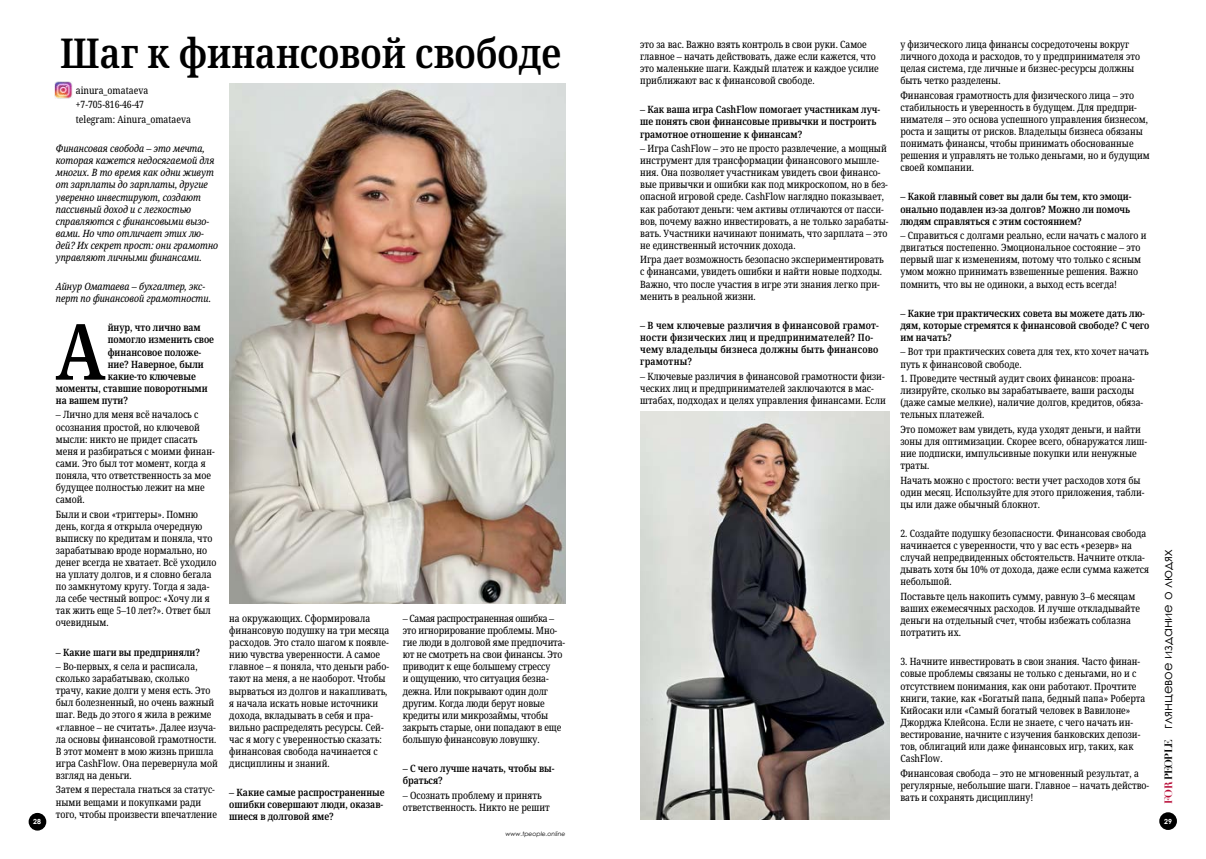
<style>
.page{position:relative;width:1206px;height:859px;background:#fff}
.page>*{position:absolute;margin:0;border:0;box-sizing:border-box;transform-origin:0 0}
.t1{font:600 77.7px "Noto Serif Condensed";color:#000}
.t2{font:600 41.12px "Noto Serif Condensed";color:#000}
.t3{font:13.12px "Century Gothic";color:#000}
.t4{font:10.06px/12.1px "Noto Serif Condensed";color:#000}
.t5{font:600 10.06px/12.1px "Noto Serif Condensed";color:#000}
.t6{font:italic 10.06px/12.1px "Noto Serif Condensed";color:#000}
.t7{font:600 10.06px/12.1px "Noto Serif Condensed";letter-spacing:.02em;color:#000}
.t8{font:700 7px "Century Gothic";color:#fff}
.t9{font:italic 6.12px "Century Gothic";color:#000}
.s1{font-family:"Didot";font-weight:700;font-size:10.5px;color:#b70b36}
.s2{font-family:"Didot";font-weight:700;font-size:10.5px}
</style>
<div class="page">
<div style="left:1159px;top:812px;width:17px;height:17px;background:#000;border-radius:50%"></div>
<div style="left:29px;top:812px;width:17px;height:18px;background:#000;border-radius:50%"></div>
<img style="left:55px;top:81px;width:17px;height:18px">
<img style="left:229px;top:83px;width:337px;height:520px">
<img style="left:640px;top:411px;width:250px;height:407px">
<h2 class="t2" style="left:60px;top:25px;width:502px">Шаг к финансовой свободе</h2>
<p class="t4" style="left:900px;top:39px;width:241px">у физического лица финансы сосредоточены вокруг личного дохода и расходов, то у предпринимателя это целая система, где личные и бизнес-ресурсы должны быть четко разделены.</p>
<p class="t4" style="left:900px;top:89px;width:251px">Финансовая грамотность для физического лица – это стабильность и уверенность в будущем. Для предпри&shy;нимателя – это основа успешного управления бизнесом, роста и защиты от рисков. Владельцы бизнеса обязаны понимать финансы, чтобы принимать обоснованные решения и управлять не только деньгами, но и будущим своей компании.</p>
<p class="t5" style="left:900px;top:191px;width:233px">– Какой главный совет вы дали бы тем, кто эмоци&shy;онально подавлен из-за долгов? Можно ли помочь людям справляться с этим состоянием?</p>
<p class="t4" style="left:900px;top:230px;width:247px">– Справиться с долгами реально, если начать с малого и двигаться постепенно. Эмоциональное состояние – это первый шаг к изменениям, потому что только с ясным умом можно принимать взвешенные решения. Важно помнить, что вы не одиноки, а выход есть всегда!</p>
<p class="t5" style="left:900px;top:307px;width:250px">– Какие три практических совета вы можете дать лю&shy;дям, которые стремятся к финансовой свободе? С чего им начать?</p>
<p class="t4" style="left:900px;top:346px;width:250px">– Вот три практических совета для тех, кто хочет начать путь к финансовой свободе.</p>
<p class="t4" style="left:900px;top:372px;width:244px">1. Проведите честный аудит своих финансов: проана&shy;лизируйте, сколько вы зарабатываете, ваши расходы (даже самые мелкие), наличие долгов, кредитов, обяза&shy;тельных платежей.</p>
<p class="t4" style="left:900px;top:423px;width:248px">Это поможет вам увидеть, куда уходят деньги, и найти зоны для оптимизации. Скорее всего, обнаружатся лиш&shy;ние подписки, импульсивные покупки или ненужные траты.</p>
<p class="t4" style="left:900px;top:474px;width:245px">Начать можно с простого: вести учет расходов хотя бы один месяц. Используйте для этого приложения, табли&shy;цы или даже обычный блокнот.</p>
<p class="t4" style="left:900px;top:527px;width:250px">2. Создайте подушку безопасности. Финансовая свобода начинается с уверенности, что у вас есть «резерв» на случай непредвиденных обстоятельств. Начните откла&shy;дывать хотя бы 10% от дохода, даже если сумма кажется небольшой.</p>
<p class="t4" style="left:900px;top:590px;width:241px">Поставьте цель накопить сумму, равную 3–6 месяцам ваших ежемесячных расходов. И лучше откладывайте деньги на отдельный счет, чтобы избежать соблазна потратить их.</p>
<p class="t4" style="left:900px;top:655px;width:246px">3. Начните инвестировать в свои знания. Часто финан&shy;совые проблемы связаны не только с деньгами, но и с отсутствием понимания, как они работают. Прочтите книги, такие, как «Богатый папа, бедный папа» Роберта Кийосаки или «Самый богатый человек в Вавилоне» Джорджа Клейсона. Если не знаете, с чего начать ин&shy;вестирование, начните с изучения банковских депози&shy;тов, облигаций или даже финансовых игр, таких, как CashFlow.</p>
<p class="t4" style="left:900px;top:767px;width:250px">Финансовая свобода – это не мгновенный результат, а регулярные, небольшие шаги. Главное – начать действо&shy;вать и сохранять дисциплину!</p>
<p class="t4" style="left:640px;top:39px;width:240px">это за вас. Важно взять контроль в свои руки. Самое главное – начать действовать, даже если кажется, что это маленькие шаги. Каждый платеж и каждое усилие приближают вас к финансовой свободе.</p>
<p class="t5" style="left:640px;top:104px;width:241px">– Как ваша игра CashFlow помогает участникам луч&shy;ше понять свои финансовые привычки и построить грамотное отношение к финансам?</p>
<p class="t4" style="left:640px;top:143px;width:250px">– Игра CashFlow – это не просто развлечение, а мощный инструмент для трансформации финансового мышле&shy;ния. Она позволяет участникам увидеть свои финансо&shy;вые привычки и ошибки как под микроскопом, но в без&shy;опасной игровой среде. CashFlow наглядно показывает, как работают деньги: чем активы отличаются от пасси&shy;вов, почему важно инвестировать, а не только зарабаты&shy;вать. Участники начинают понимать, что зарплата – это не единственный источник дохода.</p>
<p class="t4" style="left:640px;top:254px;width:245px">Игра дает возможность безопасно экспериментировать с финансами, увидеть ошибки и найти новые подходы.<br>Важно, что после участия в игре эти знания легко при&shy;менить в реальной жизни.</p>
<p class="t7" style="left:640px;top:319px;width:240px">– В чем ключевые различия в финансовой грамот&shy;ности физических лиц и предпринимателей? По&shy;чему владельцы бизнеса должны быть финансово грамотны?</p>
<p class="t4" style="left:640px;top:370px;width:247px">– Ключевые различия в финансовой грамотности физи&shy;ческих лиц и предпринимателей заключаются в мас&shy;штабах, подходах и целях управления финансами. Если</p>
<p class="t4" style="left:76px;top:83px;width:117px;line-height:14.5px">ainura_omataeva +7-705-816-46-47<br>telegram: Ainura_omataeva</p>
<p class="t6" style="left:56px;top:143px;width:164px">Финансовая свобода – это мечта, которая кажется недосягаемой для многих. В то время как одни живут от зарплаты до зарплаты, другие уверенно инвестируют, создают пассивный доход и с легкостью справляются с финансовыми вызо&shy;вами. Но что отличает этих лю&shy;дей? Их секрет прост: они грамотно управляют личными финансами.</p>
<p class="t6" style="left:56px;top:280px;width:157px">Айнур Оматаева – бухгалтер, экс&shy;перт по финансовой грамотности.</p>
<h1 class="t1" style="left:56px;top:297px;width:51px">А</h1>
<p class="t5" style="left:108px;top:322px;width:95px">йнур, что лично вам</p>
<p class="t5" style="left:108px;top:334px;width:108px">помогло изменить свое</p>
<p class="t5" style="left:108px;top:346px;width:95px">финансовое положе-</p>
<p class="t5" style="left:108px;top:358px;width:98px">ние? Наверное, были</p>
<p class="t5" style="left:108px;top:370px;width:90px">какие-то ключевые</p>
<p class="t5" style="left:56px;top:382px;width:153px">моменты, ставшие поворотными</p>
<p class="t5" style="left:56px;top:394px;width:74px">на вашем пути?</p>
<p class="t4" style="left:56px;top:409px;width:160px">– Лично для меня всё началось с осознания простой, но ключевой мысли: никто не придет спасать меня и разбираться с моими финан&shy;сами. Это был тот момент, когда я поняла, что ответственность за мое будущее полностью лежит на мне самой.</p>
<p class="t4" style="left:56px;top:508px;width:162px">Были и свои «триггеры». Помню день, когда я открыла очередную выписку по кредитам и поняла, что зарабатываю вроде нормально, но денег всегда не хватает. Всё уходило на уплату долгов, и я словно бегала по замкнутому кругу. Тогда я зада&shy;ла себе честный вопрос: «Хочу ли я так жить еще 5–10 лет?». Ответ был очевидным.</p>
<p class="t5" style="left:56px;top:646px;width:146px">– Какие шаги вы предприняли?</p>
<p class="t4" style="left:56px;top:660px;width:163px">– Во-первых, я села и расписала, сколько зарабатываю, сколько трачу, какие долги у меня есть. Это был болезненный, но очень важный шаг. Ведь до этого я жила в режиме «главное – не считать». Далее изуча&shy;ла основы финансовой грамотности.<br>В этот момент в мою жизнь пришла игра CashFlow. Она перевернула мой взгляд на деньги.</p>
<p class="t4" style="left:56px;top:783px;width:163px">Затем я перестала гнаться за статус&shy;ными вещами и покупками ради того, чтобы произвести впечатление</p>
<h3 class="t3" style="left:1158px;top:803px;width:256px;rotate:-90deg"><span class="s1">FOR</span> <span class="s2">PEOPLE</span> глянцевое издание о людях</h3>
<p class="t4" style="left:403px;top:612px;width:164px">– Самая распространенная ошибка – это игнорирование проблемы. Мно&shy;гие люди в долговой яме предпочита&shy;ют не смотреть на свои финансы. Это приводит к еще большему стрессу<br>и ощущению, что ситуация безна&shy;дежна. Или покрывают один долг другим. Когда люди берут новые кредиты или микрозаймы, чтобы закрыть старые, они попадают в еще большую финансовую ловушку.</p>
<p class="t5" style="left:403px;top:762px;width:153px">– С чего лучше начать, чтобы вы&shy;браться?</p>
<p class="t4" style="left:403px;top:789px;width:149px">– Осознать проблему и принять ответственность. Никто не решит</p>
<p class="t4" style="left:229px;top:612px;width:161px">на окружающих. Сформировала финансовую подушку на три месяца расходов. Это стало шагом к появле&shy;нию чувства уверенности. А самое главное – я поняла, что деньги рабо&shy;тают на меня, а не наоборот. Чтобы вырваться из долгов и накапливать, я начала искать новые источники дохода, вкладывать в себя и пра&shy;вильно распределять ресурсы. Сей&shy;час я могу с уверенностью сказать: финансовая свобода начинается с дисциплины и знаний.</p>
<p class="t5" style="left:229px;top:786px;width:157px">– Какие самые распространенные ошибки совершают люди, оказав&shy;шиеся в долговой яме?</p>
<p class="t8" style="left:33px;top:816px;width:9px">28</p>
<p class="t8" style="left:1164px;top:815px;width:9px">29</p>
<p class="t9" style="left:505px;top:829px;width:62px">www.tpeople.online</p>
</div>
